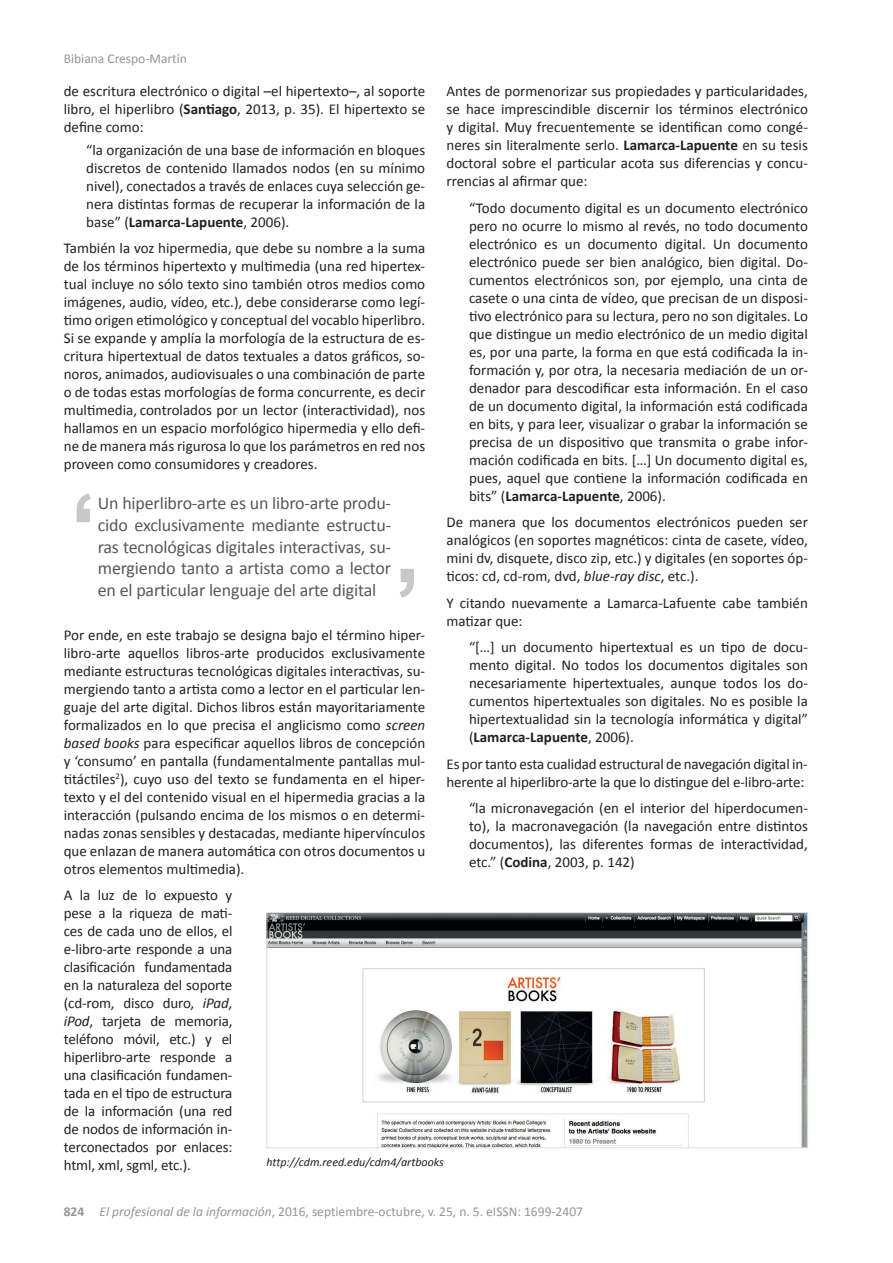
<style>
.page{position:relative;width:893px;height:1263px;background:#fff}
.page>*{position:absolute;margin:0;border:0;box-sizing:border-box;transform-origin:0 0}
.t1{font:18px/21.6px "Calibri";letter-spacing:-.01em;color:#57585a;text-align:justify}
.t2{font:15px/18px "Calibri";color:#231f20;text-align:justify}
.t3{font:13.5px "Calibri";color:#939598}
.t4{font:italic 12px "Calibri";color:#231f20}
.s1{font-weight:700}
.s2{font-style:italic}
</style>
<div class="page">
<svg style="left:400px;top:569px;width:14px;height:29px"></svg>
<svg style="left:77px;top:493px;width:14px;height:29px"></svg>
<img style="left:268px;top:914px;width:538px;height:232px">
<div style="left:266px;top:912px;width:542px;height:236px;border:1px solid #dcdddf"></div>
<p class="t3" style="left:64px;top:50px;width:125px">Bibiana Crespo-Martín</p>
<p class="t2" style="left:64px;top:82px;width:363px">de escritura electrónico o digital –el hipertexto–, al soporte libro, el hiperlibro (<span class="s1">Santiago</span>, 2013, p. 35). El hipertexto se define como:</p>
<p class="t2" style="left:86px;top:141px;width:340px">“la organización de una base de información en bloques discretos de contenido llamados nodos (en su mínimo nivel), conectados a través de enlaces cuya selección ge&shy;nera distintas formas de recuperar la información de la base” (<span class="s1">Lamarca-Lapuente</span>, 2006).</p>
<p class="t2" style="left:64px;top:239px;width:363px">También la voz hipermedia, que debe su nombre a la suma de los términos hipertexto y multimedia (una red hipertex&shy;tual incluye no sólo texto sino también otros medios como imágenes, audio, vídeo, etc.), debe considerarse como legí&shy;timo origen etimológico y conceptual del vocablo hiperlibro.<br>Si se expande y amplía la morfología de la estructura de es&shy;critura hipertextual de datos textuales a datos gráficos, so&shy;noros, animados, audiovisuales o una combinación de parte o de todas estas morfologías de forma concurrente, es decir multimedia, controlados por un lector (interactividad), nos hallamos en un espacio morfológico hipermedia y ello defi&shy;ne de manera más rigurosa lo que los parámetros en red nos proveen como consumidores y creadores.</p>
<p class="t2" style="left:446px;top:82px;width:363px">Antes de pormenorizar sus propiedades y particularidades, se hace imprescindible discernir los términos electrónico y digital. Muy frecuentemente se identifican como congé&shy;neres sin literalmente serlo. <span class="s1">Lamarca-Lapuente</span> en su tesis doctoral sobre el particular acota sus diferencias y concu&shy;rrencias al afirmar que:</p>
<p class="t2" style="left:469px;top:199px;width:340px">“Todo documento digital es un documento electrónico pero no ocurre lo mismo al revés, no todo documento electrónico es un documento digital. Un documento electrónico puede ser bien analógico, bien digital. Do&shy;cumentos electrónicos son, por ejemplo, una cinta de casete o una cinta de vídeo, que precisan de un disposi&shy;tivo electrónico para su lectura, pero no son digitales. Lo que distingue un medio electrónico de un medio digital es, por una parte, la forma en que está codificada la in&shy;formación y, por otra, la necesaria mediación de un or&shy;denador para descodificar esta información. En el caso de un documento digital, la información está codificada en bits, y para leer, visualizar o grabar la información se precisa de un dispositivo que transmita o grabe infor&shy;mación codificada en bits. […] Un documento digital es, pues, aquel que contiene la información codificada en bits” (<span class="s1">Lamarca-Lapuente</span>, 2006).</p>
<p class="t2" style="left:446px;top:513px;width:363px">De manera que los documentos electrónicos pueden ser analógicos (en soportes magnéticos: cinta de casete, vídeo, mini dv, disquete, disco zip, etc.) y digitales (en soportes óp&shy;ticos: cd, cd-rom, dvd, <span class="s2">blue-ray disc</span>, etc.).</p>
<p class="t2" style="left:446px;top:594px;width:363px">Y citando nuevamente a Lamarca-Lafuente cabe también matizar que:</p>
<p class="t2" style="left:469px;top:638px;width:340px">“[…] un documento hipertextual es un tipo de docu&shy;mento digital. No todos los documentos digitales son necesariamente hipertextuales, aunque todos los do&shy;cumentos hipertextuales son digitales. No es posible la hipertextualidad sin la tecnología informática y digital” (<span class="s1">Lamarca-Lapuente</span>, 2006).</p>
<p class="t2" style="left:446px;top:755px;width:363px">Es por tanto esta cualidad estructural de navegación digital in&shy;herente al hiperlibro-arte la que lo distingue del e-libro-arte:</p>
<p class="t2" style="left:469px;top:799px;width:340px">“la micronavegación (en el interior del hiperdocumen&shy;to), la macronavegación (la navegación entre distintos documentos), las diferentes formas de interactividad, etc.” (<span class="s1">Codina</span>, 2003, p. 142)</p>
<p class="t1" style="left:98px;top:493px;width:295px">Un hiperlibro-arte es un libro-arte produ&shy;cido exclusivamente mediante estructu&shy;ras tecnológicas digitales interactivas, su&shy;mergiendo tanto a artista como a lector en el particular lenguaje del arte digital</p>
<p class="t2" style="left:64px;top:626px;width:363px">Por ende, en este trabajo se designa bajo el término hiper&shy;libro-arte aquellos libros-arte producidos exclusivamente mediante estructuras tecnológicas digitales interactivas, su&shy;mergiendo tanto a artista como a lector en el particular len&shy;guaje del arte digital. Dichos libros están mayoritariamente formalizados en lo que precisa el anglicismo como <span class="s2">screen based books</span> para especificar aquellos libros de concepción y ‘consumo’ en pantalla (fundamentalmente pantallas mul&shy;titáctiles<sup>2</sup>), cuyo uso del texto se fundamenta en el hiper&shy;texto y el del contenido visual en el hipermedia gracias a la interacción (pulsando encima de los mismos o en determi&shy;nadas zonas sensibles y destacadas, mediante hipervínculos que enlazan de manera automática con otros documentos u otros elementos multimedia).</p>
<p class="t2" style="left:64px;top:886px;width:170px">A la luz de lo expuesto y pese a la riqueza de mati&shy;ces de cada uno de ellos, el e-libro-arte responde a una clasificación fundamentada en la naturaleza del soporte (cd-rom, disco duro, <span class="s2">iPad</span>, <span class="s2">iPod</span>, tarjeta de memoria, teléfono móvil, etc.) y el hiperlibro-arte responde a una clasificación fundamen&shy;tada en el tipo de estructura de la información (una red de nodos de información in&shy;terconectados por enlaces: html, xml, sgml, etc.).</p>
<p class="t4" style="left:266px;top:1153px;width:179px">http://cdm.reed.edu/cdm4/artbooks</p>
<p class="t3" style="left:64px;top:1203px;width:521px"><span class="s1">824</span> <span class="s2">El profesional de la información</span>, 2016, septiembre-octubre, v. 25, n. 5. eISSN: 1699-2407</p>
</div>
